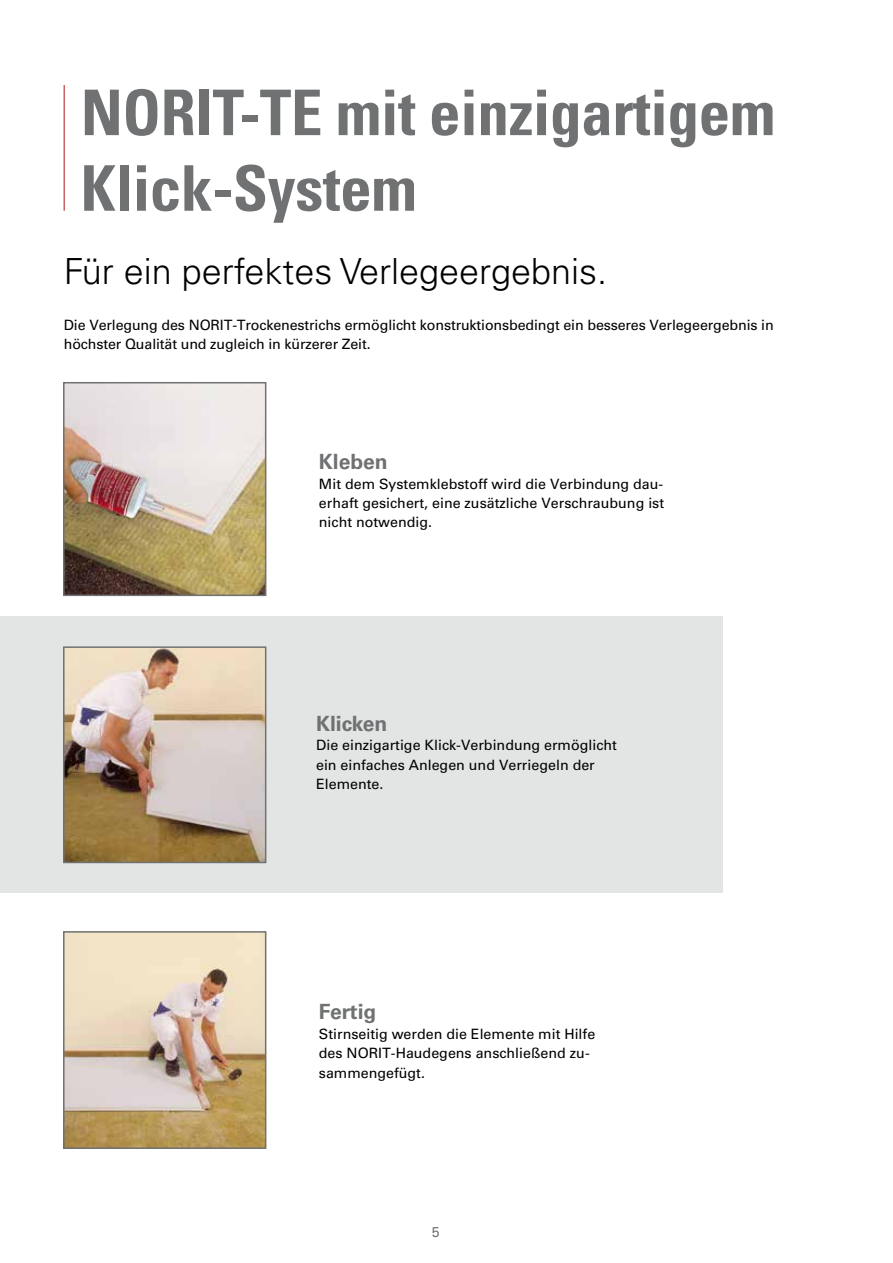
<style>
.page{position:relative;width:893px;height:1263px;background:#fff}
.page>*{position:absolute;margin:0;border:0;box-sizing:border-box;transform-origin:0 0}
.t1{font:700 condensed 63px/75.6px "Univers LT";letter-spacing:-.005em;color:#707172}
.t2{font:300 36px "Univers LT";color:#000}
.t3{font:700 21px "Univers LT";color:#707172}
.t4{font:14.25px/19.5px "Univers LT";color:#000}
.t5{font:14.25px "Univers LT";color:#707172}
</style>
<div class="page">
<hr style="left:64px;top:85px;width:1px;height:126px;background:#af131e">
<div style="left:0;top:617px;width:723px;height:276px;background:#e3e4e4"></div>
<img style="left:66px;top:649px;width:197px;height:211px">
<div style="left:63px;top:646px;width:203px;height:217px;border:2px solid #707172"></div>
<img style="left:66px;top:934px;width:197px;height:212px">
<div style="left:63px;top:931px;width:203px;height:218px;border:2px solid #707172"></div>
<img style="left:66px;top:385px;width:197px;height:208px">
<div style="left:63px;top:382px;width:203px;height:214px;border:2px solid #707172"></div>
<h1 class="t1" style="left:81px;top:75px;width:696px">NORIT-TE mit einzigartigem<br>Klick-System</h1>
<h2 class="t2" style="left:64px;top:249px;width:545px">Für ein perfektes Verlegeergebnis.</h2>
<p class="t4" style="left:64px;top:315px;width:711px">Die Verlegung des NORIT-Trockenestrichs ermöglicht konstruktionsbedingt ein besseres Verlegeergebnis in höchster Qualität und zugleich in kürzerer Zeit.</p>
<h3 class="t3" style="left:319px;top:449px;width:70px">Kleben</h3>
<p class="t4" style="left:319px;top:474px;width:347px;text-align:justify">Mit dem Systemklebstoff wird die Verbindung dau&shy;erhaft gesichert, eine zusätzliche Verschraubung ist nicht notwendig.</p>
<h3 class="t3" style="left:316px;top:711px;width:73px">Klicken</h3>
<p class="t4" style="left:316px;top:736px;width:302px">Die einzigartige Klick-Verbindung ermöglicht ein einfaches Anlegen und Verriegeln der<br>Elemente.</p>
<h3 class="t3" style="left:319px;top:999px;width:59px">Fertig</h3>
<p class="t4" style="left:319px;top:1024px;width:278px">Stirnseitig werden die Elemente mit Hilfe des NORIT-Haudegens anschließend zu&shy;sammengefügt.</p>
<p class="t5" style="left:432px;top:1223px;width:9px">5</p>
</div>
